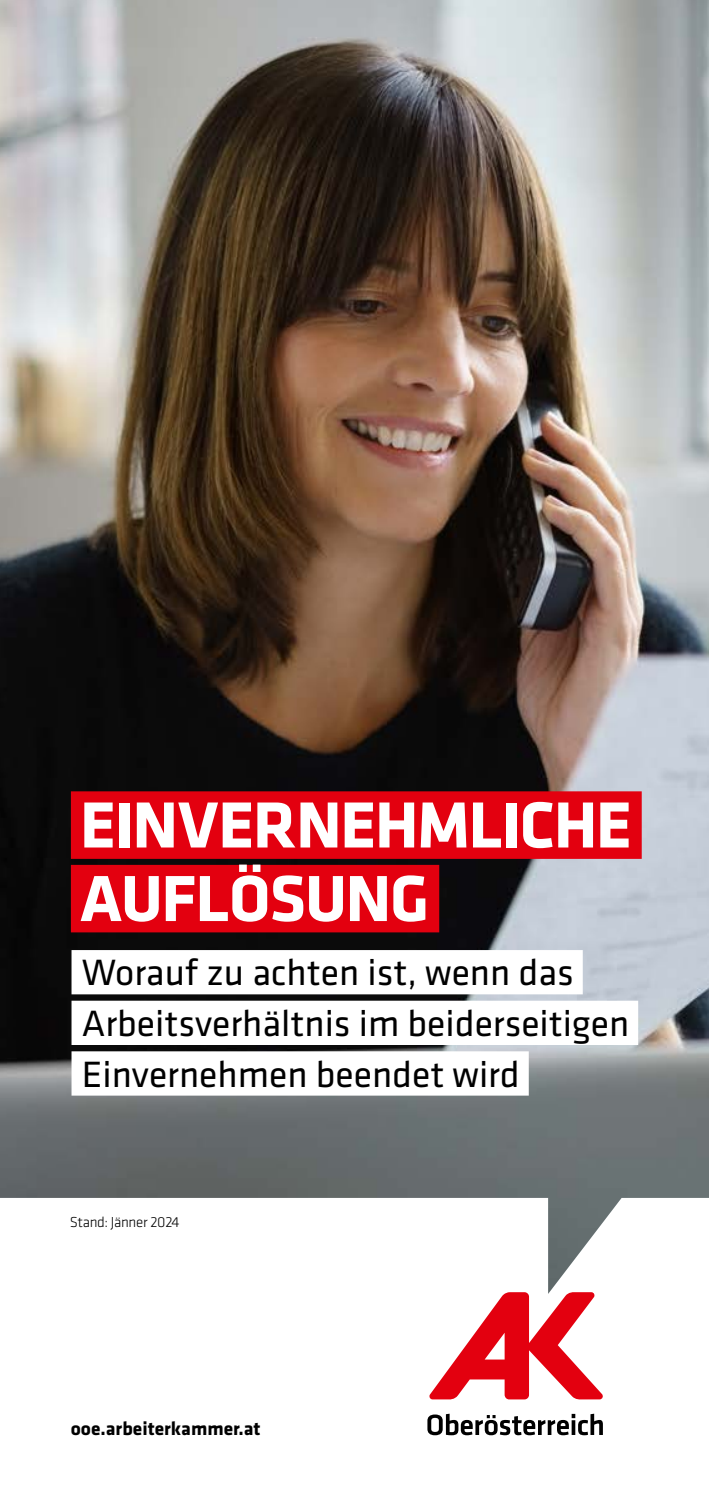
<style>
.page{position:relative;width:709px;height:1489px;background:#fff}
.page>*{position:absolute;margin:0;border:0;box-sizing:border-box;transform-origin:0 0}
.t1{font:700 67.5px/73.5px "Klavika Basic";letter-spacing:-.02em;color:#fff}
.t2{font:38px/50.5px "Klavika Basic";color:#000}
.t3{font:700 19.5px "Klavika Basic";color:#000}
.t4{font:300 15px "Klavika Basic";letter-spacing:-.02em;color:#000}
</style>
<div class="page">
<svg style="left:429px;top:1293px;width:174px;height:106px"></svg>
<svg style="left:427px;top:1413px;width:176px;height:22px"></svg>
<img style="left:0;top:0;width:709px;height:1293px">
<div style="left:71px;top:791px;width:570px;height:67px;background:#e3000f"></div>
<div style="left:71px;top:864px;width:368px;height:68px;background:#e3000f"></div>
<div style="left:71px;top:950px;width:511px;height:44px;background:#fff"></div>
<div style="left:71px;top:1000px;width:567px;height:44px;background:#fff"></div>
<div style="left:71px;top:1051px;width:458px;height:44px;background:#fff"></div>
<h1 class="t1" style="left:80px;top:785px;width:553px">EINVERNEHMLICHE<br>AUFLÖSUNG</h1>
<p class="t2" style="left:82px;top:946px;width:549px">Worauf zu achten ist, wenn das<br>Arbeitsverhältnis im beiderseitigen<br>Einvernehmen beendet wird</p>
<p class="t4" style="left:70px;top:1212px;width:111px">Stand: Jänner 2024</p>
<p class="t3" style="left:71px;top:1414px;width:191px">ooe.arbeiterkammer.at</p>
</div>
